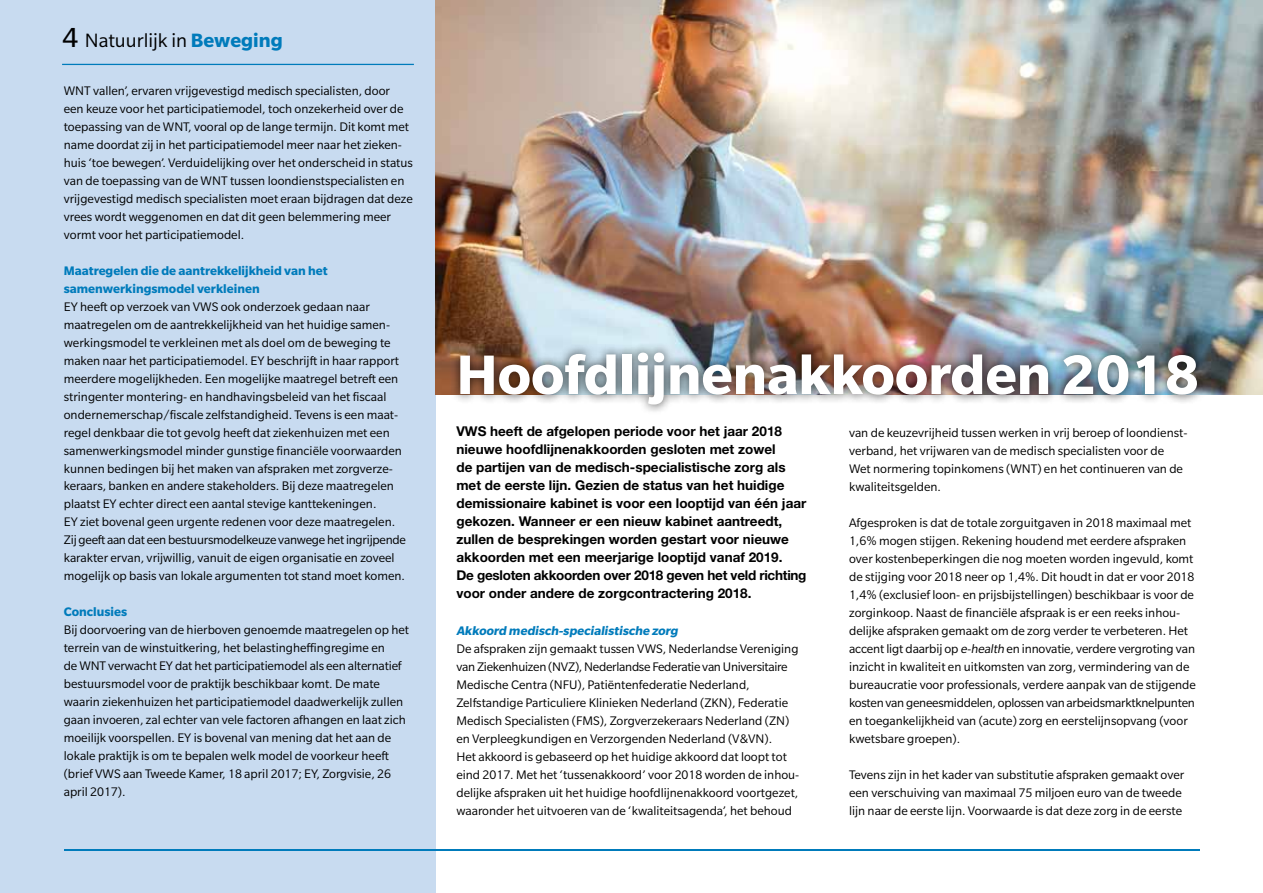
<style>
.page{position:relative;width:1263px;height:893px;background:#fff}
.page>*{position:absolute;margin:0;border:0;box-sizing:border-box;transform-origin:0 0}
.t1{font:700 60.45px "Slate Pro";color:#fff}
.t2{font:21px "Slate Pro";color:#000}
.t3{font:13.5px/18px "Slate Pro";color:#000}
.t4{font:700 13.5px/18px "Helvetica Neue LT Std";color:#000}
.t5{font:700 13.5px/18px "Slate Pro";color:#007bbb}
.t6{font:italic 700 13.5px "Slate Pro";color:#007bbb}
.s1{font-size:30px}
.s2{font-weight:700;color:#007bbb}
.s3{font-style:italic}
</style>
<div class="page">
<hr style="left:1262px;top:477px;width:1px;height:416px;background:#c8dbf0">
<div style="left:0;top:0;width:435px;height:893px;background:#c8dbf0"></div>
<hr style="left:64px;top:849px;width:1135px;height:1px;background:#007bbb">
<img style="left:435px;top:0;width:828px;height:394px">
<div style="left:450px;top:342px;width:757px;height:72px;background:#000;opacity:.75"></div>
<hr style="left:62px;top:64px;width:352px;height:1px;background:#007bbb">
<h2 class="t2" style="left:62px;top:30px;width:222px"><span class="s1">4</span> Natuurlijk in <span class="s2">Beweging</span></h2>
<p class="t3" style="left:64px;top:81px;width:351px">WNT vallen’, ervaren vrijgevestigd medisch specialisten, door een keuze voor het participatiemodel, toch onzekerheid over de toepassing van de WNT, vooral op de lange termijn. Dit komt met name doordat zij in het participatiemodel meer naar het zieken&shy;huis ‘toe bewegen’. Verduidelijking over het onderscheid in status van de toepassing van de WNT tussen loondienstspecialisten en vrijgevestigd medisch specialisten moet eraan bijdragen dat deze vrees wordt weggenomen en dat dit geen belemmering meer vormt voor het participatiemodel.</p>
<p class="t5" style="left:64px;top:261px;width:265px">Maatregelen die de aantrekkelijkheid van het samenwerkingsmodel verkleinen</p>
<p class="t3" style="left:64px;top:297px;width:344px">EY heeft op verzoek van VWS ook onderzoek gedaan naar maatregelen om de aantrekkelijkheid van het huidige samen&shy;werkingsmodel te verkleinen met als doel om de beweging te maken naar het participatiemodel. EY beschrijft in haar rapport meerdere mogelijkheden. Een mogelijke maatregel betreft een stringenter montering- en handhavingsbeleid van het fiscaal ondernemerschap/fiscale zelfstandigheid. Tevens is een maat&shy;regel denkbaar die tot gevolg heeft dat ziekenhuizen met een samenwerkingsmodel minder gunstige financiële voorwaarden kunnen bedingen bij het maken van afspraken met zorgverze&shy;keraars, banken en andere stakeholders. Bij deze maatregelen plaatst EY echter direct een aantal stevige kanttekeningen.<br>EY ziet bovenal geen urgente redenen voor deze maatregelen.<br>Zij geeft aan dat een bestuursmodelkeuze vanwege het ingrijpende karakter ervan, vrijwillig, vanuit de eigen organisatie en zoveel mogelijk op basis van lokale argumenten tot stand moet komen.</p>
<p class="t5" style="left:64px;top:603px;width:65px">Conclusies</p>
<p class="t3" style="left:64px;top:621px;width:347px">Bij doorvoering van de hierboven genoemde maatregelen op het terrein van de winstuitkering, het belastingheffingregime en<br>de WNT verwacht EY dat het participatiemodel als een alternatief bestuursmodel voor de praktijk beschikbaar komt. De mate waarin ziekenhuizen het participatiemodel daadwerkelijk zullen gaan invoeren, zal echter van vele factoren afhangen en laat zich moeilijk voorspellen. EY is bovenal van mening dat het aan de lokale praktijk is om te bepalen welk model de voorkeur heeft (brief VWS aan Tweede Kamer, 18 april 2017; EY, Zorgvisie, 26 april 2017).</p>
<h1 class="t1" style="left:456px;top:341px;width:744px">Hoofdlijnenakkoorden 2018</h1>
<p class="t4" style="left:456px;top:422px;width:352px">VWS heeft de afgelopen periode voor het jaar 2018 nieuwe hoofdlijnenakkoorden gesloten met zowel<br>de partijen van de medisch-specialistische zorg als met de eerste lijn. Gezien de status van het huidige demissionaire kabinet is voor een looptijd van één jaar gekozen. Wanneer er een nieuw kabinet aantreedt, zullen de besprekingen worden gestart voor nieuwe akkoorden met een meerjarige looptijd vanaf 2019.<br>De gesloten akkoorden over 2018 geven het veld richting voor onder andere de zorgcontractering 2018.</p>
<p class="t6" style="left:456px;top:623px;width:225px">Akkoord medisch-specialistische zorg</p>
<p class="t3" style="left:456px;top:639px;width:344px">De afspraken zijn gemaakt tussen VWS, Nederlandse Vereniging van Ziekenhuizen (NVZ), Nederlandse Federatie van Universitaire Medische Centra (NFU), Patiëntenfederatie Nederland, Zelfstandige Particuliere Klinieken Nederland (ZKN), Federatie Medisch Specialisten (FMS), Zorgverzekeraars Nederland (ZN) en Verpleegkundigen en Verzorgenden Nederland (V&amp;VN).<br>Het akkoord is gebaseerd op het huidige akkoord dat loopt tot eind 2017. Met het ‘tussenakkoord’ voor 2018 worden de inhou&shy;delijke afspraken uit het huidige hoofdlijnenakkoord voortgezet, waaronder het uitvoeren van de ‘kwaliteitsagenda’, het behoud</p>
<p class="t3" style="left:849px;top:423px;width:340px">van de keuzevrijheid tussen werken in vrij beroep of loondienst&shy;verband, het vrijwaren van de medisch specialisten voor de Wet normering topinkomens (WNT) en het continueren van de kwaliteitsgelden.</p>
<p class="t3" style="left:849px;top:513px;width:348px">Afgesproken is dat de totale zorguitgaven in 2018 maximaal met 1,6% mogen stijgen. Rekening houdend met eerdere afspraken over kostenbeperkingen die nog moeten worden ingevuld, komt de stijging voor 2018 neer op 1,4%. Dit houdt in dat er voor 2018<br>1,4% (exclusief loon- en prijsbijstellingen) beschikbaar is voor de zorginkoop. Naast de financiële afspraak is er een reeks inhou&shy;delijke afspraken gemaakt om de zorg verder te verbeteren. Het accent ligt daarbij op <span class="s3">e-health</span> en innovatie, verdere vergroting van inzicht in kwaliteit en uitkomsten van zorg, vermindering van de bureaucratie voor professionals, verdere aanpak van de stijgende kosten van geneesmiddelen, oplossen van arbeidsmarktknelpunten en toegankelijkheid van (acute) zorg en eerstelijnsopvang (voor kwetsbare groepen).</p>
<p class="t3" style="left:849px;top:765px;width:337px">Tevens zijn in het kader van substitutie afspraken gemaakt over een verschuiving van maximaal 75 miljoen euro van de tweede lijn naar de eerste lijn. Voorwaarde is dat deze zorg in de eerste</p>
</div>
